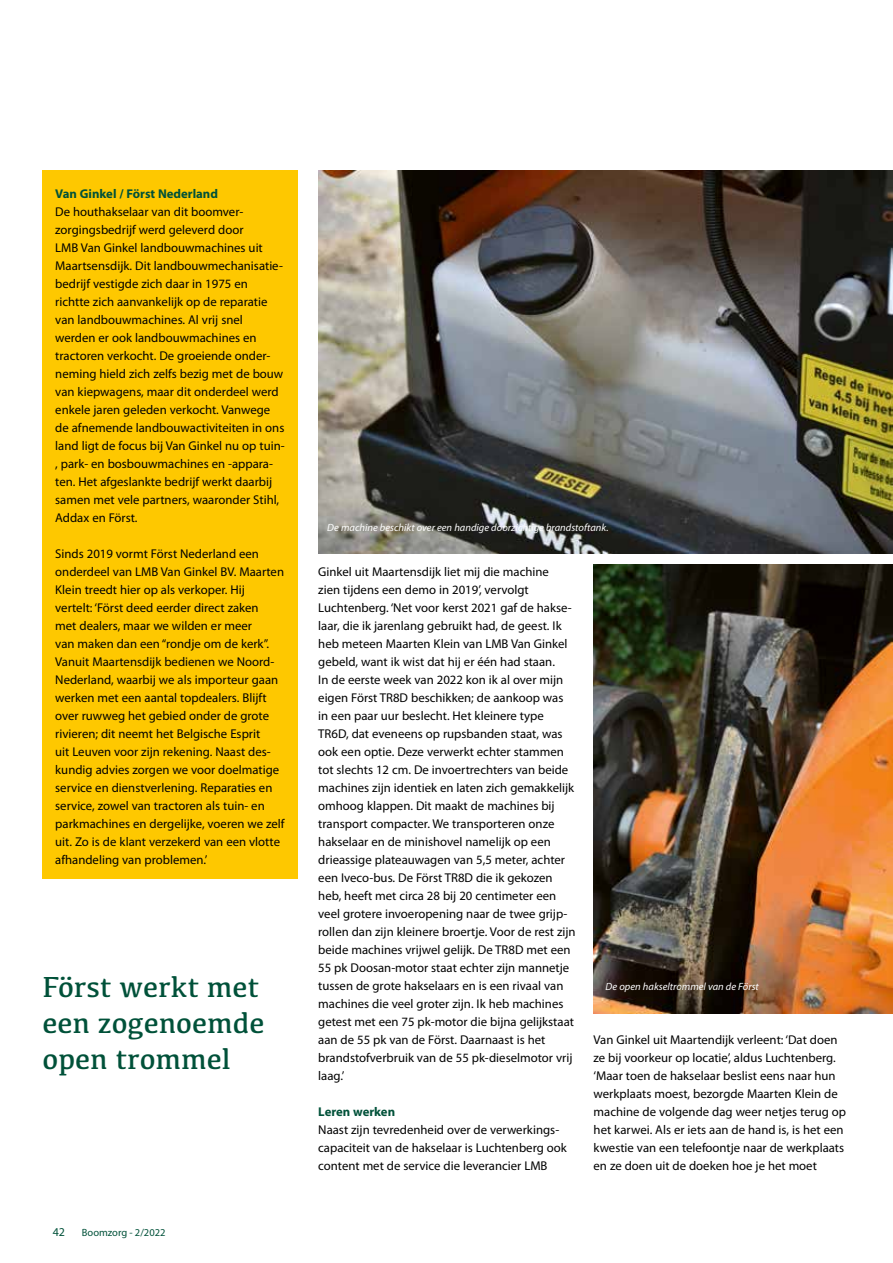
<style>
.page{position:relative;width:893px;height:1263px;background:#fff}
.page>*{position:absolute;margin:0;border:0;box-sizing:border-box;transform-origin:0 0}
.t1{font:30px/36px "Kefa";color:#005139}
.t2{font:12.75px/18px "Myriad Pro";color:#000}
.t3{font:700 12.75px "Myriad Pro";color:#005139}
.t4{font:12px "Myriad Pro";color:#005139}
.t5{font:italic 10.5px "Myriad Pro";color:#fff}
.t6{font:10.5px "Myriad Pro";color:#005139}
</style>
<div class="page">
<img style="left:594px;top:564px;width:299px;height:449px">
<div style="left:43px;top:170px;width:255px;height:708px;background:#fec800"></div>
<img style="left:318px;top:170px;width:575px;height:383px">
<p class="t3" style="left:55px;top:185px;width:164px">Van Ginkel / Först Nederland</p>
<p class="t2" style="left:55px;top:203px;width:231px">De houthakselaar van dit boomver&shy;zorgingsbedrijf werd geleverd door<br>LMB Van Ginkel landbouwmachines uit Maartsensdijk. Dit landbouwmechanisatie&shy;bedrijf vestigde zich daar in 1975 en richtte zich aanvankelijk op de reparatie van landbouwmachines. Al vrij snel werden er ook landbouwmachines en tractoren verkocht. De groeiende onder&shy;neming hield zich zelfs bezig met de bouw van kiepwagens, maar dit onderdeel werd enkele jaren geleden verkocht. Vanwege de afnemende landbouwactiviteiten in ons land ligt de focus bij Van Ginkel nu op tuin-, park- en bosbouwmachines en -appara&shy;ten. Het afgeslankte bedrijf werkt daarbij samen met vele partners, waaronder Stihl, Addax en Först.</p>
<p class="t2" style="left:55px;top:545px;width:231px">Sinds 2019 vormt Först Nederland een onderdeel van LMB Van Ginkel BV. Maarten Klein treedt hier op als verkoper. Hij vertelt: ‘Först deed eerder direct zaken<br>met dealers, maar we wilden er meer<br>van maken dan een “rondje om de kerk”.<br>Vanuit Maartensdijk bedienen we Noord-Nederland, waarbij we als importeur gaan werken met een aantal topdealers. Blijft over ruwweg het gebied onder de grote rivieren; dit neemt het Belgische Esprit<br>uit Leuven voor zijn rekening. Naast des&shy;kundig advies zorgen we voor doelmatige service en dienstverlening. Reparaties en service, zowel van tractoren als tuin- en parkmachines en dergelijke, voeren we zelf uit. Zo is de klant verzekerd van een vlotte afhandeling van problemen.’</p>
<p class="t5" style="left:327px;top:521px;width:283px">De machine beschikt over een handige doorzichtige brandstoftank.</p>
<p class="t2" style="left:318px;top:563px;width:259px">Ginkel uit Maartensdijk liet mij die machine<br>zien tijdens een demo in 2019’, vervolgt Luchtenberg. ‘Net voor kerst 2021 gaf de hakse&shy;laar, die ik jarenlang gebruikt had, de geest. Ik heb meteen Maarten Klein van LMB Van Ginkel gebeld, want ik wist dat hij er één had staan.<br>In de eerste week van 2022 kon ik al over mijn eigen Först TR8D beschikken; de aankoop was in een paar uur beslecht. Het kleinere type TR6D, dat eveneens op rupsbanden staat, was ook een optie. Deze verwerkt echter stammen tot slechts 12 cm. De invoertrechters van beide machines zijn identiek en laten zich gemakkelijk omhoog klappen. Dit maakt de machines bij transport compacter. We transporteren onze hakselaar en de minishovel namelijk op een drieassige plateauwagen van 5,5 meter, achter een Iveco-bus. De Först TR8D die ik gekozen heb, heeft met circa 28 bij 20 centimeter een veel grotere invoeropening naar de twee grijp&shy;rollen dan zijn kleinere broertje. Voor de rest zijn beide machines vrijwel gelijk. De TR8D met een 55 pk Doosan-motor staat echter zijn mannetje tussen de grote hakselaars en is een rivaal van machines die veel groter zijn. Ik heb machines getest met een 75 pk-motor die bijna gelijkstaat aan de 55 pk van de Först. Daarnaast is het brandstofverbruik van de 55 pk-dieselmotor vrij laag.’</p>
<p class="t3" style="left:318px;top:1103px;width:78px">Leren werken</p>
<p class="t2" style="left:318px;top:1121px;width:250px">Naast zijn tevredenheid over de verwerkings&shy;capaciteit van de hakselaar is Luchtenberg ook content met de service die leverancier LMB</p>
<h1 class="t1" style="left:43px;top:968px;width:218px">Först werkt met</h1>
<p class="t5" style="left:606px;top:980px;width:155px">De open hakseltrommel van de Först</p>
<h1 class="t1" style="left:43px;top:1004px;width:224px">een zogenoemde open trommel</h1>
<p class="t2" style="left:594px;top:1031px;width:254px">Van Ginkel uit Maartendijk verleent: ‘Dat doen ze bij voorkeur op locatie’, aldus Luchtenberg. ‘Maar toen de hakselaar beslist eens naar hun werkplaats moest, bezorgde Maarten Klein de machine de volgende dag weer netjes terug op het karwei. Als er iets aan de hand is, is het een kwestie van een telefoontje naar de werkplaats en ze doen uit de doeken hoe je het moet</p>
<p class="t4" style="left:53px;top:1224px;width:14px">42</p>
<p class="t6" style="left:82px;top:1226px;width:85px">Boomzorg - 2/2022</p>
</div>
